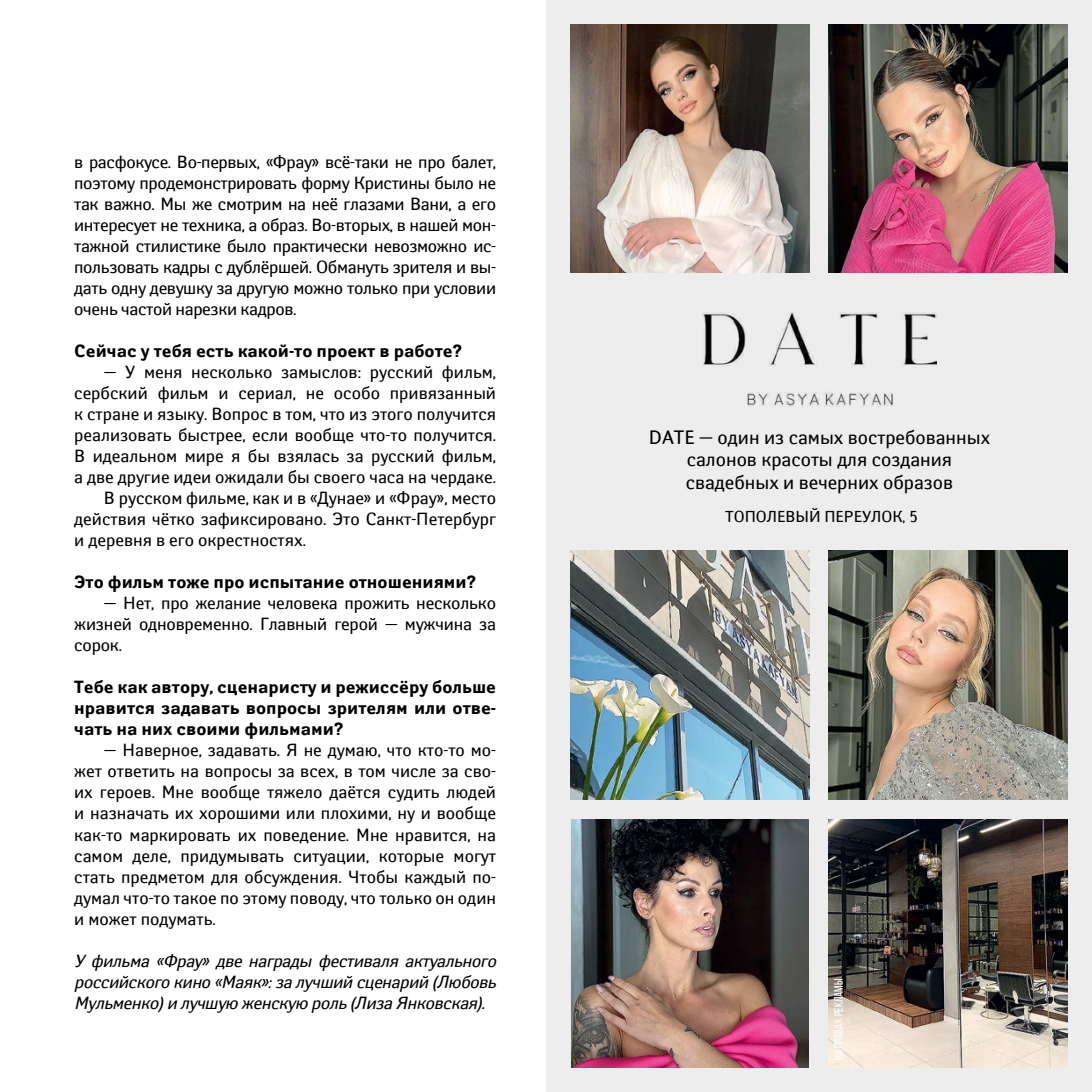
<style>
.page{position:relative;width:1092px;height:1092px;background:#fff}
.page>*{position:absolute;margin:0;border:0;box-sizing:border-box;transform-origin:0 0}
.t1{font:19.25px/22.8px "Yanus C";color:#000;text-align:center}
.t2{font:17.5px/21px "Yanus C";color:#000;text-align:justify}
.t3{font:700 17.5px/21px "Yanus C";color:#000;text-align:justify}
.t4{font:italic 17.5px/21px "Yanus C";color:#000;text-align:justify}
.t5{font:15.75px "Yanus C";color:#000}
.t6{font:12.25px "Bebas Neue";color:#fff}
</style>
<div class="page">
<div style="left:546px;top:0;width:545px;height:1091px;background:#ededee"></div>
<img style="left:703px;top:312px;width:233px;height:94px">
<img style="left:570px;top:25px;width:239px;height:248px">
<img style="left:828px;top:25px;width:239px;height:248px">
<img style="left:570px;top:551px;width:239px;height:248px">
<img style="left:828px;top:819px;width:239px;height:247px">
<img style="left:571px;top:819px;width:237px;height:248px">
<img style="left:828px;top:551px;width:239px;height:248px">
<p class="t2" style="left:74px;top:151px;width:423px">в расфокусе. Во-первых, «Фрау» всё-таки не про балет, поэтому продемонстрировать форму Кристины было не так важно. Мы же смотрим на неё глазами Вани, а его интересует не техника, а образ. Во-вторых, в нашей мон&shy;тажной стилистике было практически невозможно ис&shy;пользовать кадры с дублёршей. Обмануть зрителя и вы&shy;дать одну девушку за другую можно только при условии очень частой нарезки кадров.</p>
<p class="t3" style="left:74px;top:341px;width:390px">Сейчас у тебя есть какой-то проект в работе?</p>
<p class="t2" style="left:104px;top:361px;width:393px">— У меня несколько замыслов: русский фильм,</p>
<p class="t2" style="left:74px;top:382px;width:423px">сербский фильм и сериал, не особо привязанный</p>
<p class="t2" style="left:74px;top:403px;width:423px">к стране и языку. Вопрос в том, что из этого получится</p>
<p class="t2" style="left:74px;top:424px;width:423px">реализовать быстрее, если вообще что-то получится.</p>
<p class="t2" style="left:74px;top:445px;width:423px">В идеальном мире я бы взялась за русский фильм,</p>
<p class="t2" style="left:74px;top:466px;width:423px">а две другие идеи ожидали бы своего часа на чердаке.</p>
<p class="t2" style="left:104px;top:487px;width:393px">В русском фильме, как и в «Дунае» и «Фрау», место</p>
<p class="t2" style="left:74px;top:508px;width:423px">действия чётко зафиксировано. Это Санкт-Петербург</p>
<p class="t2" style="left:74px;top:529px;width:233px">и деревня в его окрестностях.</p>
<p class="t3" style="left:74px;top:572px;width:404px">Это фильм тоже про испытание отношениями?</p>
<p class="t2" style="left:74px;top:592px;width:423px;text-indent:30px">— Нет, про желание человека прожить несколько жизней одновременно. Главный герой — мужчина за сорок.</p>
<p class="t3" style="left:74px;top:677px;width:423px">Тебе как автору, сценаристу и режиссёру больше нравится задавать вопросы зрителям или отве&shy;чать на них своими фильмами?</p>
<p class="t2" style="left:74px;top:739px;width:423px;text-indent:30px">— Наверное, задавать. Я не думаю, что кто-то мо&shy;жет ответить на вопросы за всех, в том числе за сво&shy;их героев. Мне вообще тяжело даётся судить людей и назначать их хорошими или плохими, ну и вообще как-то маркировать их поведение. Мне нравится, на самом деле, придумывать ситуации, которые могут стать предметом для обсуждения. Чтобы каждый по&shy;думал что-то такое по этому поводу, что только он один и может подумать.</p>
<p class="t4" style="left:74px;top:949px;width:428px">У фильма «Фрау» две награды фестиваля актуального российскогокино«Маяк»:залучший сценарий (Любовь Мульменко)и лучшую женскую роль(ЛизаЯнковская).</p>
<p class="t1" style="left:648px;top:425px;width:343px">DATE — один из самых востребованных салонов красоты для создания свадебных и вечерних образов</p>
<p class="t5" style="left:725px;top:506px;width:195px">ТОПОЛЕВЫЙ ПЕРЕУЛОК, 5</p>
<p class="t6" style="left:832px;top:1060px;width:83px;rotate:-90deg">НА ПРАВАХ РЕКЛАМЫ</p>
</div>
